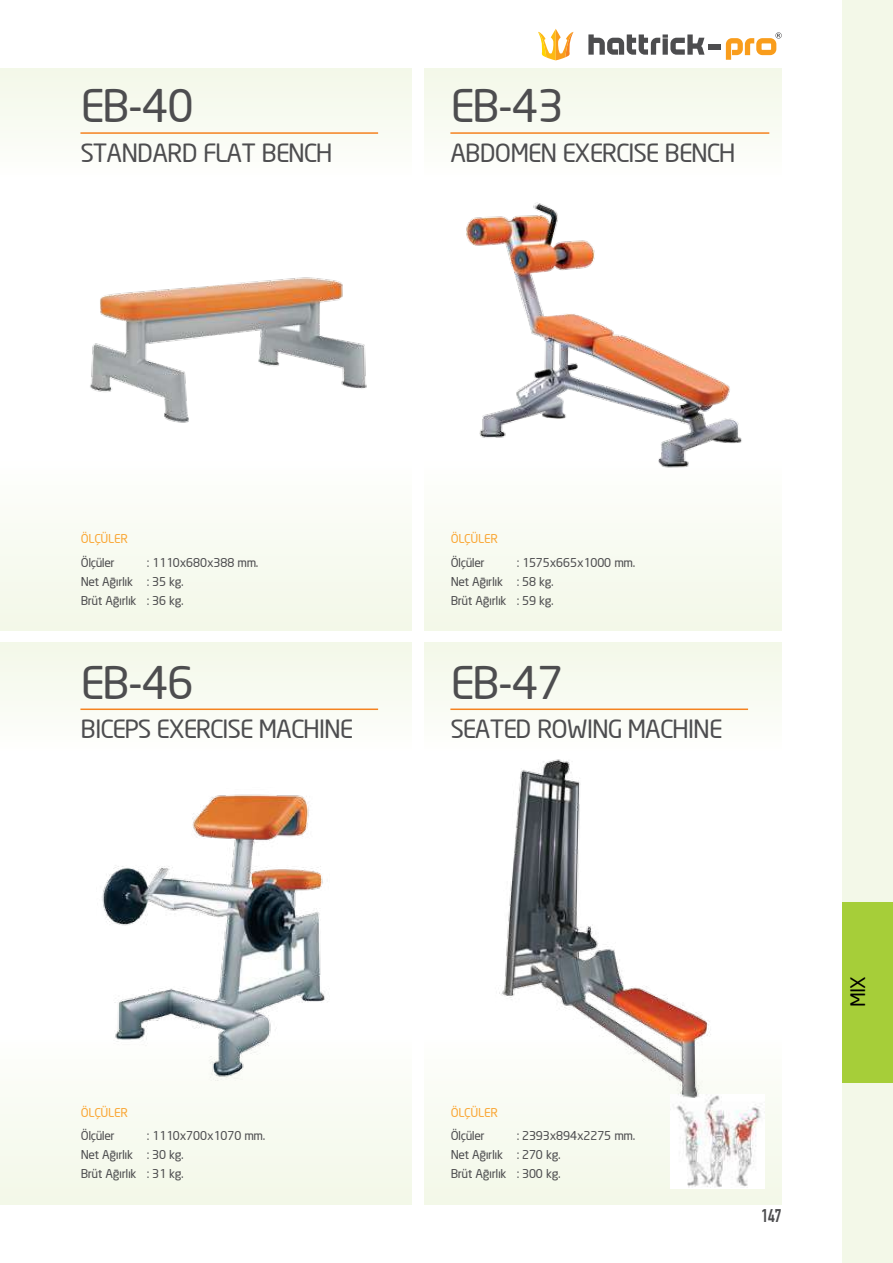
<style>
.page{position:relative;width:893px;height:1263px;background:#fff}
.page>*{position:absolute;margin:0;border:0;box-sizing:border-box;transform-origin:0 0}
.t1{font:44.1px "Neo Sans";color:#4d4d4f}
.t2{font:24.75px "Neo Sans";color:#4d4d4f}
.t3{font:19.5px "Neo Sans";color:#000}
.t4{font:700 18px "DIN Condensed";color:#4d4d4f}
.t5{font:12px/19.2px "Neo Sans";color:#4d4d4f}
.t6{font:12px "Neo Sans";letter-spacing:.025em;color:#faa634}
</style>
<div class="page">
<svg style="left:588px;top:34px;width:116px;height:21px"></svg>
<svg style="left:538px;top:29px;width:35px;height:31px"></svg>
<div style="left:709px;top:45px;width:12px;height:5px;background:#4d4d4f"></div>
<svg style="left:726px;top:32px;width:56px;height:28px"></svg>
<div style="left:842px;top:0;width:51px;height:1263px;background:#f3f8e8"></div>
<div style="left:842px;top:902px;width:51px;height:180px;background:#a6ce39"></div>
<div style="left:1px;top:69px;width:411px;height:561px;background:linear-gradient(to right,#fbfdf8,#fbfcf6)"></div>
<div style="left:424px;top:69px;width:358px;height:561px;background:#f9fcf4"></div>
<div style="left:1px;top:643px;width:411px;height:561px;background:linear-gradient(to right,#fafcf6,#fafcf5)"></div>
<div style="left:424px;top:643px;width:358px;height:561px;background:#f9fcf4"></div>
<hr style="left:80px;top:132px;width:298px;height:2px;background:#f58220">
<hr style="left:80px;top:708px;width:298px;height:2px;background:#f58220">
<hr style="left:450px;top:708px;width:298px;height:2px;background:#f58220">
<hr style="left:450px;top:132px;width:319px;height:2px;background:#f58220">
<img style="left:670px;top:1094px;width:94px;height:95px">
<img style="left:86px;top:271px;width:287px;height:157px">
<img style="left:102px;top:794px;width:223px;height:287px">
<img style="left:461px;top:195px;width:287px;height:273px">
<img style="left:486px;top:753px;width:246px;height:346px">
<h1 class="t1" style="left:80px;top:79px;width:114px">EB-40</h1>
<h2 class="t2" style="left:80px;top:137px;width:253px">STANDARD FLAT BENCH</h2>
<h2 class="t2" style="left:450px;top:137px;width:286px">ABDOMEN EXERCISE BENCH</h2>
<h1 class="t1" style="left:450px;top:79px;width:114px">EB-43</h1>
<p class="t6" style="left:81px;top:531px;width:48px">ÖLÇÜLER</p>
<p class="t6" style="left:451px;top:531px;width:48px">ÖLÇÜLER</p>
<p class="t5" style="left:81px;top:552px;width:35px">Ölçüler</p>
<p class="t5" style="left:81px;top:552px;width:179px;text-indent:66px">: 1110x680x388 mm.<br>Net Ağırlık : 35 kg.<br>Brüt Ağırlık : 36 kg.</p>
<p class="t5" style="left:451px;top:552px;width:35px">Ölçüler</p>
<p class="t5" style="left:451px;top:552px;width:186px;text-indent:66px">: 1575x665x1000 mm.<br>Net Ağırlık : 58 kg.<br>Brüt Ağırlık : 59 kg.</p>
<h1 class="t1" style="left:80px;top:655px;width:114px">EB-46</h1>
<h1 class="t1" style="left:450px;top:655px;width:114px">EB-47</h1>
<h2 class="t2" style="left:80px;top:714px;width:273px">BICEPS EXERCISE MACHINE</h2>
<h2 class="t2" style="left:450px;top:714px;width:272px">SEATED ROWING MACHINE</h2>
<p class="t6" style="left:81px;top:1105px;width:48px">ÖLÇÜLER</p>
<p class="t6" style="left:451px;top:1105px;width:48px">ÖLÇÜLER</p>
<p class="t5" style="left:81px;top:1126px;width:35px">Ölçüler</p>
<p class="t5" style="left:81px;top:1126px;width:186px;text-indent:66px">: 1110x700x1070 mm.<br>Net Ağırlık : 30 kg.<br>Brüt Ağırlık : 31 kg.</p>
<p class="t5" style="left:451px;top:1126px;width:35px">Ölçüler</p>
<p class="t5" style="left:451px;top:1126px;width:186px;text-indent:66px">: 2393x894x2275 mm.<br>Net Ağırlık : 270 kg.<br>Brüt Ağırlık : 300 kg.</p>
<h3 class="t3" style="left:846px;top:1007px;width:32px;rotate:-90deg">MIX</h3>
<h3 class="t4" style="left:762px;top:1205px;width:22px">147</h3>
</div>
